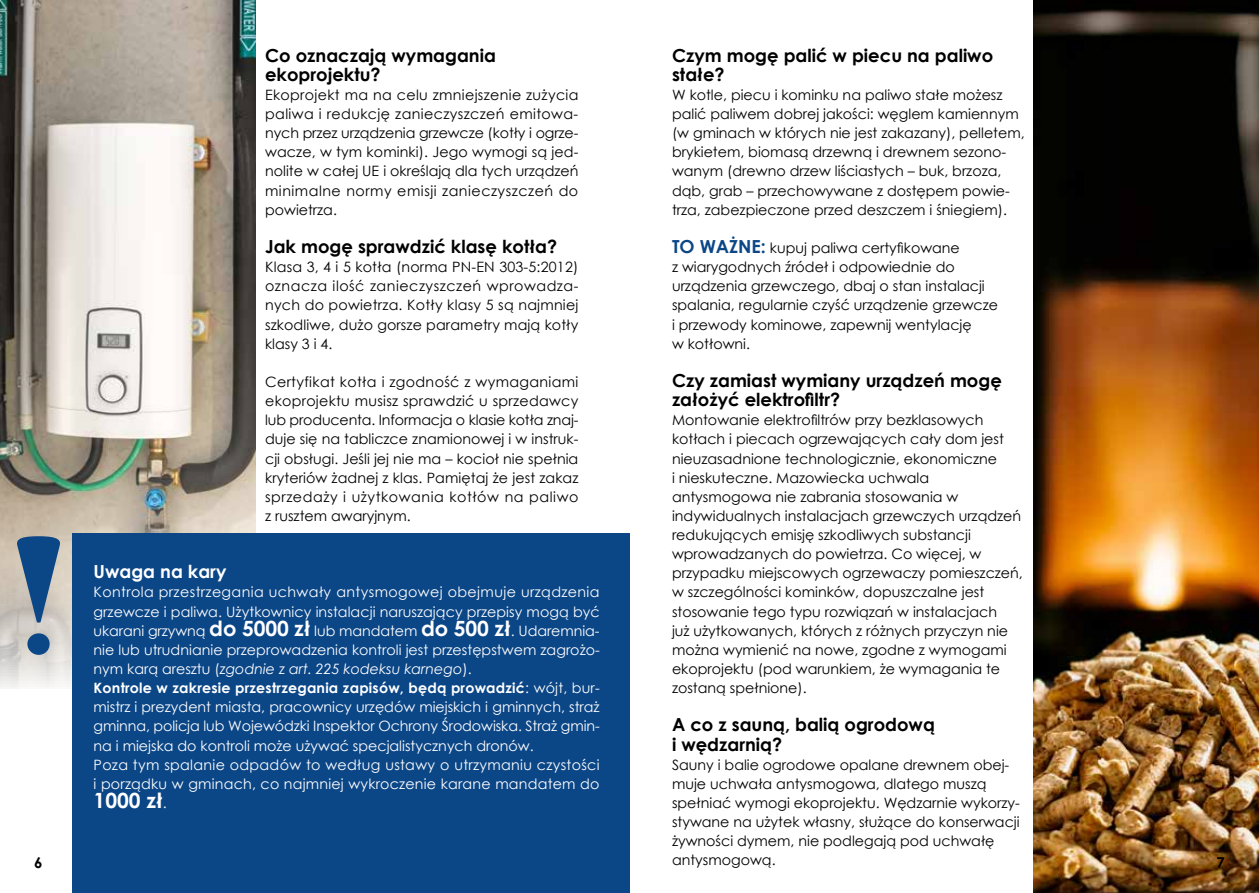
<style>
.page{position:relative;width:1259px;height:893px;background:#fff}
.page>*{position:absolute;margin:0;border:0;box-sizing:border-box;transform-origin:0 0}
.t1{font:700 21px "Century Gothic";color:#fff}
.t2{font:700 18px/19.2px "Century Gothic";color:#000}
.t3{font:700 18px "Century Gothic";color:#fff}
.t4{font:700 15px "Century Gothic";color:#000}
.t5{font:14.25px/19.2px "Century Gothic";color:#000}
.t6{font:14.25px/19.2px "Century Gothic";color:#fff}
.s1{font-weight:700;font-size:21px}
.s2{font-style:italic}
.s3{font-weight:700}
.s4{font-weight:400;font-size:14.25px}
.s5{font-weight:700;font-size:18px;color:#0b4687}
</style>
<div class="page">
<img style="left:1033px;top:0;width:226px;height:893px">
<img style="left:0;top:0;width:255px;height:687px">
<div style="left:27px;top:633px;width:23px;height:22px;background:#0b4687;border-radius:50%"></div>
<svg style="left:16px;top:536px;width:45px;height:87px;background:#64819f"></svg>
<div style="left:72px;top:534px;width:557px;height:359px;background:#0b4687"></div>
<div style="left:265px;top:36px;width:322px;height:515px;background:#fff"></div>
<p class="t2" style="left:265px;top:45px;width:232px">Co oznaczają wymagania ekoprojektu?</p>
<p class="t5" style="left:265px;top:85px;width:315px;text-align:justify">Ekoprojekt ma na celu zmniejszenie zużycia paliwa i redukcję zanieczyszczeń emitowa&shy;nych przez urządzenia grzewcze (kotły i ogrze&shy;wacze, w tym kominki). Jego wymogi są jed&shy;nolite w całej UE i określają dla tych urządzeń minimalne normy emisji zanieczyszczeń do powietrza.</p>
<p class="t2" style="left:265px;top:236px;width:293px">Jak mogę sprawdzić klasę kotła?</p>
<p class="t5" style="left:265px;top:257px;width:315px;text-align:justify">Klasa 3, 4 i 5 kotła (norma PN-EN 303-5:2012) oznacza ilość zanieczyszczeń wprowadza&shy;nych do powietrza. Kotły klasy 5 są najmniej szkodliwe, dużo gorsze parametry mają kotły klasy 3 i 4.</p>
<p class="t5" style="left:265px;top:372px;width:315px;text-align:justify">Certyfikat kotła i zgodność z wymaganiami ekoprojektu musisz sprawdzić u sprzedawcy lub producenta. Informacja o klasie kotła znaj&shy;duje się na tabliczce znamionowej i w instruk&shy;cji obsługi. Jeśli jej nie ma – kocioł nie spełnia kryteriów żadnej z klas. Pamiętaj że jest zakaz sprzedaży i użytkowania kotłów na paliwo z rusztem awaryjnym.</p>
<p class="t3" style="left:94px;top:558px;width:134px">Uwaga na kary</p>
<p class="t6" style="left:94px;top:582px;width:508px">Kontrola przestrzegania uchwały antysmogowej obejmuje urządzenia grzewcze i paliwa. Użytkownicy instalacji naruszający przepisy mogą być ukarani grzywną <span class="s1">do 5000 zł</span> lub mandatem <span class="s1">do 500 zł</span>. Udaremnia&shy;nie lub utrudnianie przeprowadzenia kontroli jest przestępstwem zagrożo&shy;nym karą aresztu (<span class="s2">zgodnie z art. 225 kodeksu karnego</span>).<br><span class="s3">Kontrole w zakresie przestrzegania zapisów, będą prowadzić</span>: wójt, bur&shy;mistrz i prezydent miasta, pracownicy urzędów miejskich i gminnych, straż gminna, policja lub Wojewódzki Inspektor Ochrony Środowiska. Straż gmin&shy;na i miejska do kontroli może używać specjalistycznych dronów.<br>Poza tym spalanie odpadów to według ustawy o utrzymaniu czystości i porządku w gminach, co najmniej wykroczenie karane mandatem do</p>
<h1 class="t1" style="left:94px;top:784px;width:75px">1000 zł<span class="s4">.</span></h1>
<p class="t2" style="left:672px;top:45px;width:323px">Czym mogę palić w piecu na paliwo stałe?</p>
<p class="t5" style="left:672px;top:85px;width:354px">W kotle, piecu i kominku na paliwo stałe możesz palić paliwem dobrej jakości: węglem kamiennym (w gminach w których nie jest zakazany), pelletem, brykietem, biomasą drzewną i drewnem sezono&shy;wanym (drewno drzew liściastych – buk, brzoza, dąb, grab – przechowywane z dostępem powie&shy;trza, zabezpieczone przed deszczem i śniegiem).</p>
<p class="t5" style="left:672px;top:238px;width:327px"><span class="s5">TO WAŻNE:</span> kupuj paliwa certyfikowane<br>z wiarygodnych źródeł i odpowiednie do urządzenia grzewczego, dbaj o stan instalacji spalania, regularnie czyść urządzenie grzewcze i przewody kominowe, zapewnij wentylację<br>w kotłowni.</p>
<p class="t2" style="left:672px;top:370px;width:331px">Czy zamiast wymiany urządzeń mogę założyć elektrofiltr?</p>
<p class="t5" style="left:672px;top:410px;width:352px">Montowanie elektrofiltrów przy bezklasowych kotłach i piecach ogrzewających cały dom jest nieuzasadnione technologicznie, ekonomiczne<br>i nieskuteczne. Mazowiecka uchwala antysmogowa nie zabrania stosowania w indywidualnych instalacjach grzewczych urządzeń redukujących emisję szkodliwych substancji wprowadzanych do powietrza. Co więcej, w przypadku miejscowych ogrzewaczy pomieszczeń, w szczególności kominków, dopuszczalne jest stosowanie tego typu rozwiązań w instalacjach<br>już użytkowanych, których z różnych przyczyn nie można wymienić na nowe, zgodne z wymogami ekoprojektu (pod warunkiem, że wymagania te zostaną spełnione).</p>
<p class="t2" style="left:672px;top:714px;width:264px">A co z sauną, balią ogrodową i wędzarnią?</p>
<p class="t5" style="left:672px;top:755px;width:349px">Sauny i balie ogrodowe opalane drewnem obej&shy;muje uchwała antysmogowa, dlatego muszą spełniać wymogi ekoprojektu. Wędzarnie wykorzy&shy;stywane na użytek własny, służące do konserwacji żywności dymem, nie podlegają pod uchwałę</p>
<p class="t4" style="left:34px;top:851px;width:10px">6</p>
<p class="t5" style="left:672px;top:850px;width:105px">antysmogową.</p>
<p class="t4" style="left:1216px;top:851px;width:10px">7</p>
</div>
